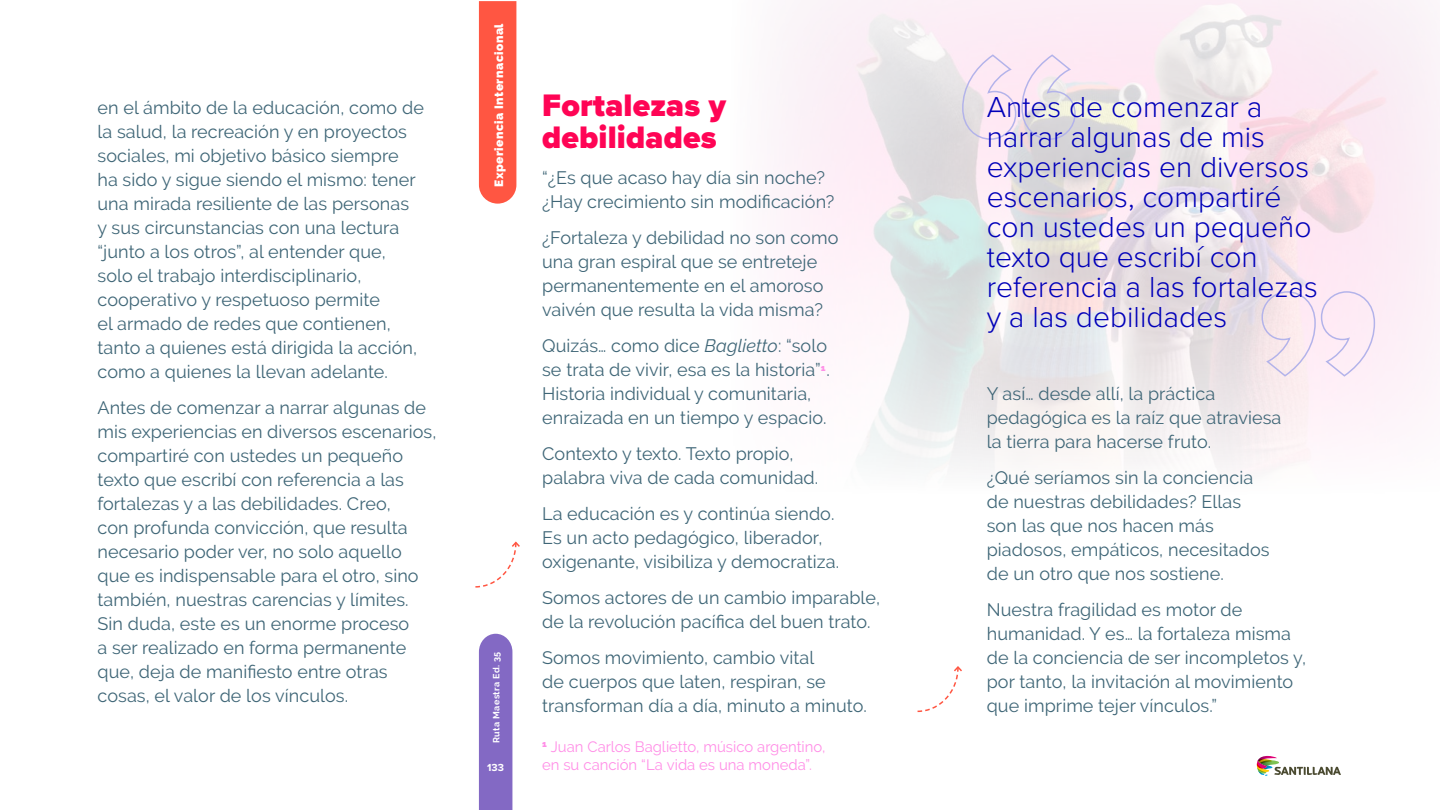
<style>
.page{position:relative;width:1440px;height:810px;background:#fff}
.page>*{position:absolute;margin:0;border:0;box-sizing:border-box;transform-origin:0 0}
.t1{font:900 32.25px/32.2px "Proxima Nova";letter-spacing:.005em;color:#ff0455}
.t2{font:300 30px/30px "Proxima Nova";color:#0100b9}
.t3{font:18px/24px "Raleway";letter-spacing:.005em;color:#3f6677}
.t4{font:15px/18px "Raleway";color:#ff8fe7}
.t5{font:900 12px "Raleway";letter-spacing:.04em;color:#fff}
.t6{font:700 10.65px "Proxima Nova";color:#fff}
.t7{font:700 9px "Raleway";letter-spacing:.04em;color:#fff}
.s1{font-style:italic}
</style>
<div class="page">
<img style="left:777px;top:0;width:663px;height:468px">
<svg style="left:961px;top:53px;width:115px;height:88px;background:#eee1eb"></svg>
<svg style="left:1261px;top:290px;width:115px;height:88px;background:#f6e6f0"></svg>
<svg style="left:1256px;top:755px;width:85px;height:21px"></svg>
<div style="left:479px;top:634px;width:33px;height:176px;background:#8369c4"></div>
<div style="left:479px;top:1px;width:37px;height:203px;background:#ff5642"></div>
<svg style="left:917px;top:666px;width:45px;height:47px"></svg>
<svg style="left:475px;top:541px;width:45px;height:47px"></svg>
<p class="t3" style="left:98px;top:96px;width:328px">en el ámbito de la educación, como de la salud, la recreación y en proyectos sociales, mi objetivo básico siempre<br>ha sido y sigue siendo el mismo: tener una mirada resiliente de las personas<br>y sus circunstancias con una lectura “junto a los otros”, al entender que, solo el trabajo interdisciplinario, cooperativo y respetuoso permite<br>el armado de redes que contienen, tanto a quienes está dirigida la acción, como a quienes la llevan adelante.</p>
<p class="t3" style="left:98px;top:396px;width:341px">Antes de comenzar a narrar algunas de mis experiencias en diversos escenarios, compartiré con ustedes un pequeño texto que escribí con referencia a las fortalezas y a las debilidades. Creo,<br>con profunda convicción, que resulta necesario poder ver, no solo aquello que es indispensable para el otro, sino también, nuestras carencias y límites.<br>Sin duda, este es un enorme proceso<br>a ser realizado en forma permanente que, deja de manifiesto entre otras cosas, el valor de los vínculos.</p>
<p class="t5" style="left:492px;top:187px;width:165px;rotate:-90deg">Experiencia Internacional</p>
<p class="t7" style="left:491px;top:743px;width:92px;rotate:-90deg">Ruta Maestra Ed. 35</p>
<p class="t6" style="left:487px;top:759px;width:18px">133</p>
<h1 class="t1" style="left:542px;top:89px;width:185px">Fortalezas y debilidades</h1>
<p class="t3" style="left:542px;top:166px;width:294px">“¿Es que acaso hay día sin noche? ¿Hay crecimiento sin modificación?</p>
<p class="t3" style="left:542px;top:226px;width:298px">¿Fortaleza y debilidad no son como una gran espiral que se entreteje permanentemente en el amoroso vaivén que resulta la vida misma?</p>
<p class="t3" style="left:542px;top:334px;width:289px">Quizás… como dice <span class="s1">Baglietto</span>: “solo se trata de vivir, esa es la historia”<sup>1</sup>.<br>Historia individual y comunitaria, enraizada en un tiempo y espacio.</p>
<p class="t3" style="left:542px;top:442px;width:278px">Contexto y texto. Texto propio, palabra viva de cada comunidad.</p>
<p class="t3" style="left:542px;top:502px;width:298px">La educación es y continúa siendo.<br>Es un acto pedagógico, liberador, oxigenante, visibiliza y democratiza.</p>
<p class="t3" style="left:542px;top:586px;width:340px">Somos actores de un cambio imparable, de la revolución pacífica del buen trato.</p>
<p class="t3" style="left:542px;top:646px;width:326px">Somos movimiento, cambio vital<br>de cuerpos que laten, respiran, se transforman día a día, minuto a minuto.</p>
<p class="t4" style="left:542px;top:737px;width:285px"><sup>1</sup> Juan Carlos Baglietto, músico argentino, en su canción “La vida es una moneda”.</p>
<h2 class="t2" style="left:987px;top:90px;width:333px">Antes de comenzar a narrar algunas de mis experiencias en diversos escenarios, compartiré con ustedes un pequeño texto que escribí con referencia a las fortalezas y a las debilidades</h2>
<p class="t3" style="left:987px;top:382px;width:296px">Y así… desde allí, la práctica pedagógica es la raíz que atraviesa la tierra para hacerse fruto.</p>
<p class="t3" style="left:987px;top:466px;width:284px">¿Qué seríamos sin la conciencia de nuestras debilidades? Ellas son las que nos hacen más piadosos, empáticos, necesitados de un otro que nos sostiene.</p>
<p class="t3" style="left:987px;top:598px;width:321px">Nuestra fragilidad es motor de humanidad. Y es… la fortaleza misma de la conciencia de ser incompletos y, por tanto, la invitación al movimiento que imprime tejer vínculos.”</p>
</div>
